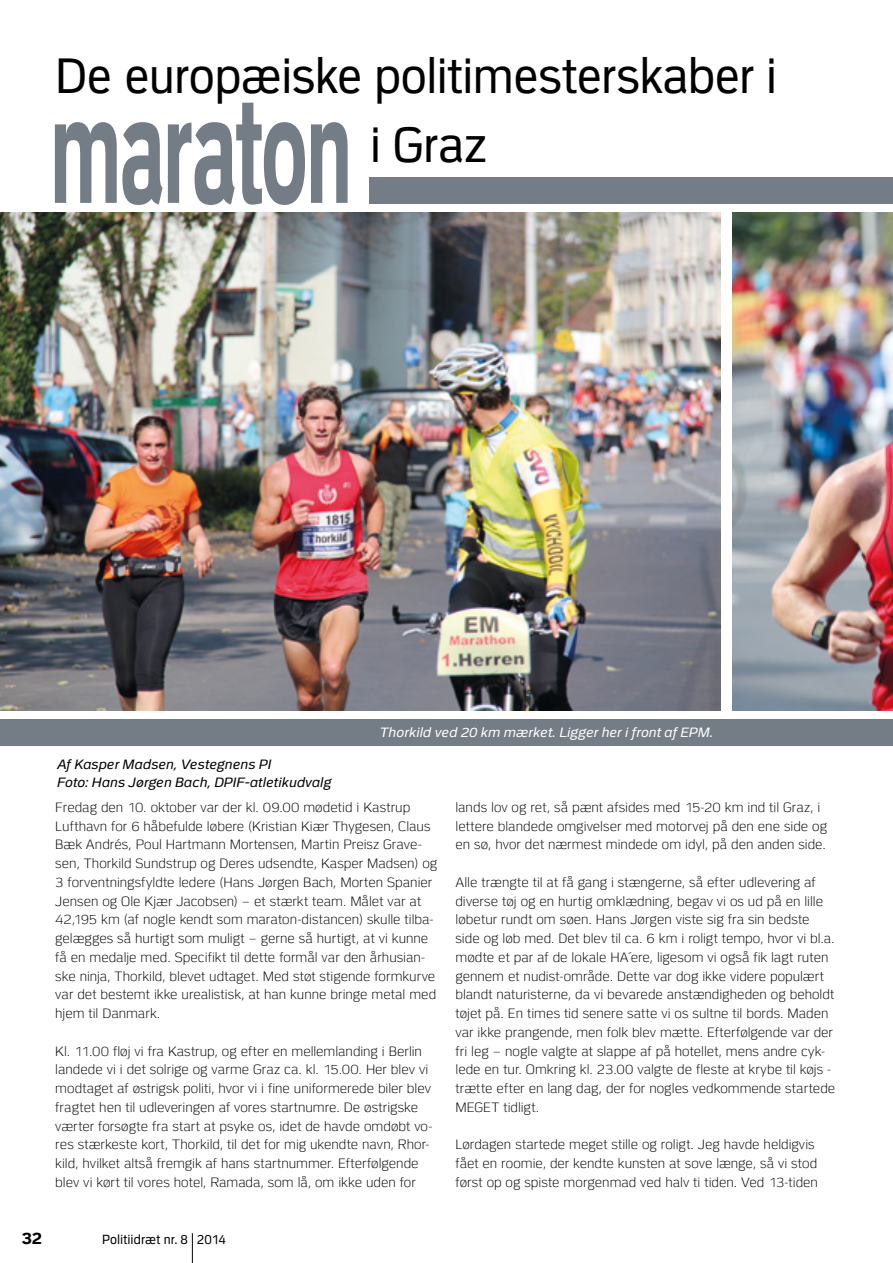
<style>
.page{position:relative;width:893px;height:1263px;background:#fff}
.page>*{position:absolute;margin:0;border:0;box-sizing:border-box;transform-origin:0 0}
.t1{font:700 150px "Politi";letter-spacing:-.02em;color:#747c85;scale:.5 1}
.t2{font:49.5px "Politi";letter-spacing:-.015em;color:#000;scale:.91 1}
.t3{font:700 16.5px "Politi";color:#000}
.t4{font:300 13.5px/18.8px "Politi";color:#000}
.t5{font:italic 13.5px/18px "Politi";letter-spacing:.005em;color:#000}
.t6{font:italic 13.5px "Politi";letter-spacing:.005em;color:#fff}
.t7{font:13.2px "Politi";letter-spacing:.005em;color:#000;scale:.91 1}
</style>
<div class="page">
<hr style="left:192px;top:1233px;width:1px;height:30px;background:#000">
<div style="left:0;top:719px;width:893px;height:27px;background:#747c85"></div>
<img style="left:0;top:213px;width:721px;height:497px">
<img style="left:732px;top:213px;width:161px;height:497px">
<div style="left:370px;top:177px;width:523px;height:26px;background:#747c85"></div>
<h2 class="t2" style="left:55px;top:49px;width:795px">De europæiske politimesterskaber i</h2>
<h1 class="t1" style="left:50px;top:70px;width:607px">maraton</h1>
<h2 class="t2" style="left:370px;top:118px;width:131px">i Graz</h2>
<p class="t5" style="left:56px;top:756px;width:276px">Af Kasper Madsen, Vestegnens PI<br>Foto: Hans Jørgen Bach, DPIF-atletikudvalg</p>
<p class="t6" style="left:379px;top:725px;width:335px">Thorkild ved 20 km mærket. Ligger her i front af EPM.</p>
<p class="t4" style="left:55px;top:798px;width:383px">Fredag den 10. oktober var der kl. 09.00 mødetid i Kastrup Lufthavn for 6 håbefulde løbere (Kristian Kiær Thygesen, Claus Bæk Andrés, Poul Hartmann Mortensen, Martin Preisz Grave&shy;sen, Thorkild Sundstrup og Deres udsendte, Kasper Madsen) og 3 forventningsfyldte ledere (Hans Jørgen Bach, Morten Spanier Jensen og Ole Kjær Jacobsen) – et stærkt team. Målet var at 42,195 km (af nogle kendt som maraton-distancen) skulle tilba&shy;gelægges så hurtigt som muligt – gerne så hurtigt, at vi kunne få en medalje med. Specifikt til dette formål var den århusian&shy;ske ninja, Thorkild, blevet udtaget. Med støt stigende formkurve var det bestemt ikke urealistisk, at han kunne bringe metal med hjem til Danmark.</p>
<p class="t4" style="left:55px;top:1042px;width:379px">Kl. 11.00 fløj vi fra Kastrup, og efter en mellemlanding i Berlin landede vi i det solrige og varme Graz ca. kl. 15.00. Her blev vi modtaget af østrigsk politi, hvor vi i fine uniformerede biler blev fragtet hen til udleveringen af vores startnumre. De østrigske værter forsøgte fra start at psyke os, idet de havde omdøbt vo&shy;res stærkeste kort, Thorkild, til det for mig ukendte navn, Rhor&shy;kild, hvilket altså fremgik af hans startnummer. Efterfølgende blev vi kørt til vores hotel, Ramada, som lå, om ikke uden for</p>
<p class="t3" style="left:22px;top:1229px;width:22px">32</p>
<p class="t7" style="left:102px;top:1232px;width:138px">Politiidræt nr. 8 2014</p>
<p class="t4" style="left:455px;top:798px;width:373px">lands lov og ret, så pænt afsides med 15-20 km ind til Graz, i lettere blandede omgivelser med motorvej på den ene side og en sø, hvor det nærmest mindede om idyl, på den anden side.</p>
<p class="t4" style="left:455px;top:873px;width:381px">Alle trængte til at få gang i stængerne, så efter udlevering af diverse tøj og en hurtig omklædning, begav vi os ud på en lille løbetur rundt om søen. Hans Jørgen viste sig fra sin bedste side og løb med. Det blev til ca. 6 km i roligt tempo, hvor vi bl.a. mødte et par af de lokale HA´ere, ligesom vi også fik lagt ruten gennem et nudist-område. Dette var dog ikke videre populært blandt naturisterne, da vi bevarede anstændigheden og beholdt tøjet på. En times tid senere satte vi os sultne til bords. Maden var ikke prangende, men folk blev mætte. Efterfølgende var der fri leg – nogle valgte at slappe af på hotellet, mens andre cyk&shy;lede en tur. Omkring kl. 23.00 valgte de fleste at krybe til køjs - trætte efter en lang dag, der for nogles vedkommende startede MEGET tidligt.</p>
<p class="t4" style="left:455px;top:1135px;width:364px">Lørdagen startede meget stille og roligt. Jeg havde heldigvis fået en roomie, der kendte kunsten at sove længe, så vi stod først op og spiste morgenmad ved halv ti tiden. Ved 13-tiden</p>
</div>
